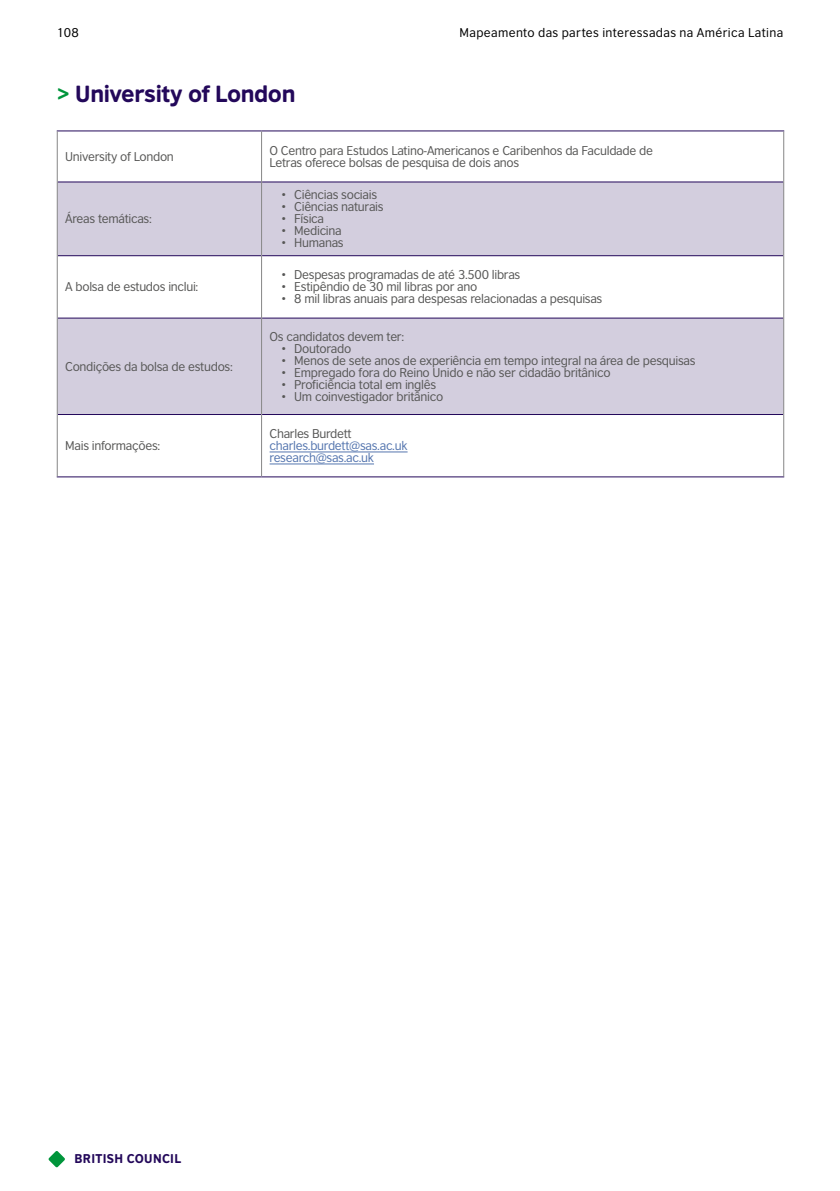
<style>
.page{position:relative;width:840px;height:1191px;background:#fff}
.page>*{position:absolute;margin:0;border:0;box-sizing:border-box;transform-origin:0 0}
.t1{font:22px "British Council Sans Headline";letter-spacing:-.02em;color:#23085a}
.t2{font:12px/12px "British Council Sans";letter-spacing:-.025em;color:#575756}
.t3{font:12px "British Council Sans";letter-spacing:.03em;color:#000}
.t4{font:12px/12px "British Council Sans";letter-spacing:-.025em;color:#5576af}
.t5{font:12px "British Council Sans Headline";letter-spacing:.03em;color:#23085a}
.s1{color:#00953b}
</style>
<div class="page">
<svg style="left:48px;top:1151px;width:17px;height:16px"></svg>
<svg style="left:58px;top:182px;width:724px;height:232px;fill:#d3cede"></svg>
<hr style="left:57px;top:130px;width:204px;height:1px;background:#23085a">
<hr style="left:261px;top:130px;width:522px;height:1px;background:#23085a">
<hr style="left:58px;top:181px;width:203px;height:1px;background:#23085a">
<hr style="left:262px;top:181px;width:520px;height:1px;background:#23085a">
<hr style="left:58px;top:255px;width:203px;height:1px;background:#23085a">
<hr style="left:262px;top:255px;width:520px;height:1px;background:#23085a">
<hr style="left:58px;top:317px;width:203px;height:1px;background:#23085a">
<hr style="left:262px;top:317px;width:520px;height:1px;background:#23085a">
<hr style="left:58px;top:414px;width:203px;height:1px;background:#23085a">
<hr style="left:262px;top:414px;width:520px;height:1px;background:#23085a">
<hr style="left:57px;top:476px;width:204px;height:1px;background:#23085a">
<hr style="left:261px;top:476px;width:522px;height:1px;background:#23085a">
<hr style="left:57px;top:131px;width:1px;height:51px;background:#878787">
<hr style="left:261px;top:131px;width:1px;height:51px;background:#878787">
<hr style="left:782px;top:131px;width:1px;height:51px;background:#878787">
<hr style="left:57px;top:182px;width:1px;height:74px;background:#878787">
<hr style="left:261px;top:182px;width:1px;height:74px;background:#878787">
<hr style="left:782px;top:182px;width:1px;height:74px;background:#878787">
<hr style="left:57px;top:256px;width:1px;height:62px;background:#878787">
<hr style="left:261px;top:256px;width:1px;height:62px;background:#878787">
<hr style="left:782px;top:256px;width:1px;height:62px;background:#878787">
<hr style="left:57px;top:318px;width:1px;height:96px;background:#878787">
<hr style="left:261px;top:318px;width:1px;height:96px;background:#878787">
<hr style="left:782px;top:318px;width:1px;height:96px;background:#878787">
<hr style="left:57px;top:414px;width:1px;height:62px;background:#878787">
<hr style="left:261px;top:414px;width:1px;height:62px;background:#878787">
<hr style="left:782px;top:414px;width:1px;height:62px;background:#878787">
<hr style="left:269px;top:451px;width:138px;height:1px;background:#5576af">
<hr style="left:269px;top:463px;width:105px;height:1px;background:#5576af">
<p class="t3" style="left:57px;top:23px;width:24px">108</p>
<p class="t3" style="left:459px;top:23px;width:325px">Mapeamento das partes interessadas na América Latina</p>
<h1 class="t1" style="left:57px;top:77px;width:240px"><span class="s1">&gt;</span> University of London</h1>
<p class="t2" style="left:65px;top:149px;width:110px">University of London</p>
<p class="t2" style="left:269px;top:143px;width:384px">O Centro para Estudos Latino-Americanos e Caribenhos da Faculdade de<br>Letras oferece bolsas de pesquisa de dois anos</p>
<p class="t2" style="left:65px;top:212px;width:88px">Áreas temáticas:</p>
<p class="t2" style="left:65px;top:280px;width:135px">A bolsa de estudos inclui:</p>
<p class="t2" style="left:65px;top:359px;width:169px">Condições da bolsa de estudos:</p>
<p class="t2" style="left:65px;top:439px;width:96px">Mais informações:</p>
<p class="t2" style="left:281px;top:188px;width:98px">• Ciências sociais</p>
<p class="t2" style="left:281px;top:200px;width:104px">• Ciências naturais</p>
<p class="t2" style="left:281px;top:212px;width:45px">• Física</p>
<p class="t2" style="left:281px;top:224px;width:62px">• Medicina</p>
<p class="t2" style="left:281px;top:236px;width:64px">• Humanas</p>
<p class="t2" style="left:281px;top:268px;width:241px">• Despesas programadas de até 3.500 libras</p>
<p class="t2" style="left:281px;top:280px;width:198px">• Estipêndio de 30 mil libras por ano</p>
<p class="t2" style="left:281px;top:292px;width:323px">• 8 mil libras anuais para despesas relacionadas a pesquisas</p>
<p class="t2" style="left:269px;top:329px;width:136px">Os candidatos devem ter:</p>
<p class="t2" style="left:281px;top:341px;width:72px">• Doutorado</p>
<p class="t2" style="left:281px;top:353px;width:416px">• Menos de sete anos de experiência em tempo integral na área de pesquisas</p>
<p class="t2" style="left:281px;top:365px;width:331px">• Empregado fora do Reino Unido e não ser cidadão britânico</p>
<p class="t2" style="left:281px;top:377px;width:157px">• Proficiência total em inglês</p>
<p class="t2" style="left:281px;top:389px;width:164px">• Um coinvestigador britânico</p>
<p class="t2" style="left:269px;top:427px;width:84px">Charles Burdett</p>
<p class="t4" style="left:269px;top:439px;width:139px">charles.burdett@sas.ac.uk research@sas.ac.uk</p>
<p class="t5" style="left:74px;top:1149px;width:108px">BRITISH COUNCIL</p>
</div>
